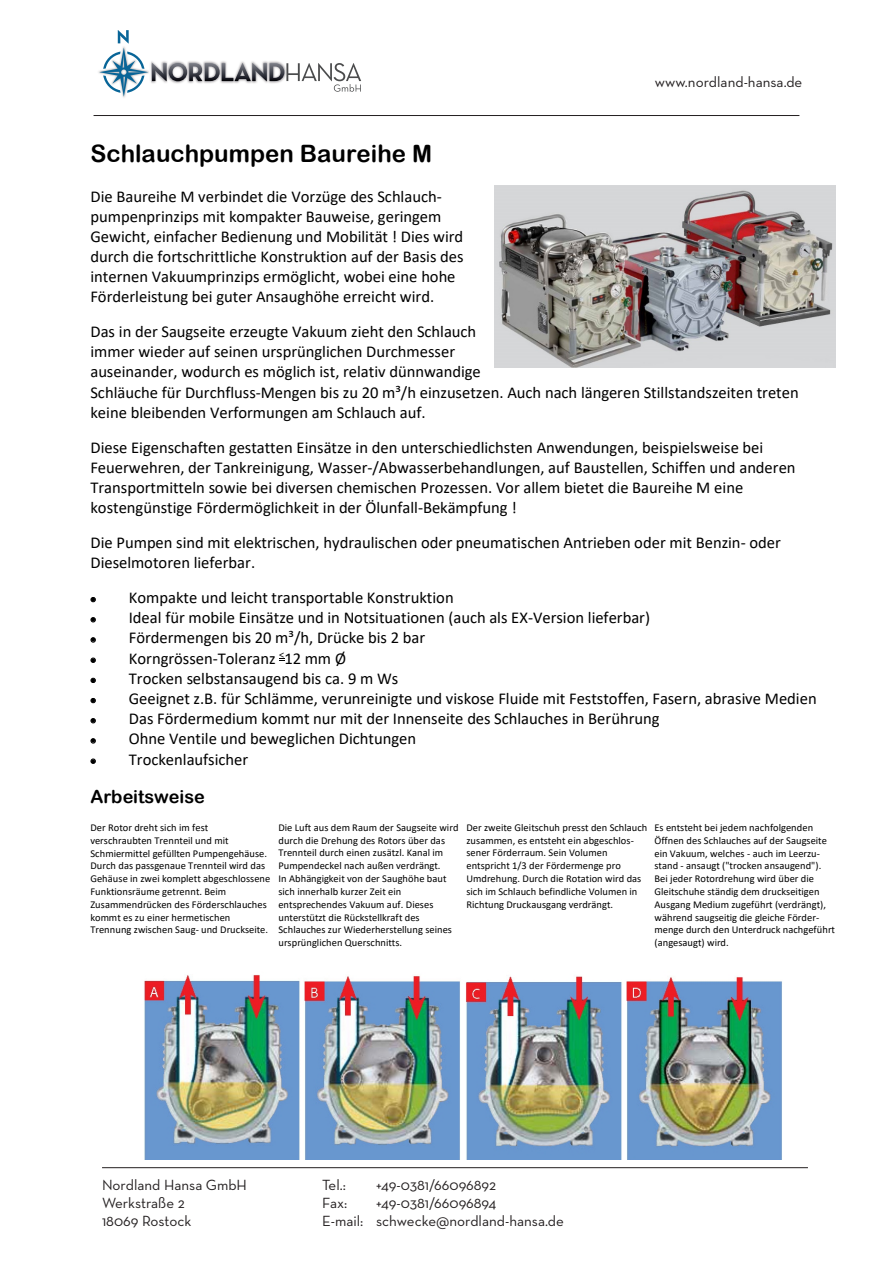
<style>
.page{position:relative;width:893px;height:1263px;background:#fff}
.page>*{position:absolute;margin:0;border:0;box-sizing:border-box;transform-origin:0 0}
.t1{font:24px "Arial Rounded MT Bold";color:#000}
.t2{font:18px "Arial Rounded MT Bold";color:#000}
.t3{font:16.65px/20.2px "Calibri";color:#000}
.t4{font:15px/18px "Neutraface Text";color:#231f20}
.t5{font:13.5px "Arial";letter-spacing:.005em;color:#4f5150}
.t6{font:10.5px/12.9px "Calibri";letter-spacing:.005em;color:#000}
</style>
<div class="page">
<img style="left:144px;top:975px;width:638px;height:185px">
<img style="left:495px;top:186px;width:341px;height:182px">
<svg style="left:99px;top:30px;width:262px;height:67px"></svg>
<hr style="left:94px;top:115px;width:705px;height:1px;background:#231f20">
<hr style="left:102px;top:1167px;width:706px;height:1px;background:#231f20">
<h1 class="t1" style="left:90px;top:139px;width:343px">Schlauchpumpen Baureihe M</h1>
<p class="t4" style="left:655px;top:73px;width:149px">www.nordland-hansa.de</p>
<p class="t3" style="left:90px;top:186px;width:375px">Die Baureihe M verbindet die Vorzüge des Schlauch&shy;pumpenprinzips mit kompakter Bauweise, geringem Gewicht, einfacher Bedienung und Mobilität ! Dies wird durch die fortschrittliche Konstruktion auf der Basis des internen Vakuumprinzips ermöglicht, wobei eine hohe Förderleistung bei guter Ansaughöhe erreicht wird.</p>
<p class="t3" style="left:90px;top:321px;width:710px">Das in der Saugseite erzeugte Vakuum zieht den Schlauch<br>immer wieder auf seinen ursprünglichen Durchmesser<br>auseinander, wodurch es möglich ist, relativ dünnwandige<br>Schläuche für Durchfluss-Mengen bis zu 20 m³/h einzusetzen. Auch nach längeren Stillstandszeiten treten keine bleibenden Verformungen am Schlauch auf.</p>
<p class="t3" style="left:90px;top:437px;width:707px">Diese Eigenschaften gestatten Einsätze in den unterschiedlichsten Anwendungen, beispielsweise bei Feuerwehren, der Tankreinigung, Wasser-/Abwasserbehandlungen, auf Baustellen, Schiffen und anderen Transportmitteln sowie bei diversen chemischen Prozessen. Vor allem bietet die Baureihe M eine kostengünstige Fördermöglichkeit in der Ölunfall-Bekämpfung !</p>
<p class="t3" style="left:90px;top:532px;width:692px">Die Pumpen sind mit elektrischen, hydraulischen oder pneumatischen Antrieben oder mit Benzin- oder<br>Dieselmotoren lieferbar.</p>
<p class="t3" style="left:90px;top:587px;width:365px">• Kompakte und leicht transportable Konstruktion</p>
<p class="t3" style="left:90px;top:607px;width:561px">• Ideal für mobile Einsätze und in Notsituationen (auch als EX-Version lieferbar)</p>
<p class="t3" style="left:90px;top:627px;width:336px">• Fördermengen bis 20 m³/h, Drücke bis 2 bar</p>
<p class="t3" style="left:90px;top:647px;width:257px">• Korngrössen-Toleranz <sup>&lt;</sup>12 mm Ø</p>
<p class="t3" style="left:90px;top:668px;width:309px">• Trocken selbstansaugend bis ca. 9 m Ws</p>
<p class="t3" style="left:90px;top:688px;width:728px">• Geeignet z.B. für Schlämme, verunreinigte und viskose Fluide mit Feststoffen, Fasern, abrasive Medien</p>
<p class="t3" style="left:90px;top:708px;width:571px">• Das Fördermedium kommt nur mit der Innenseite des Schlauches in Berührung</p>
<p class="t3" style="left:90px;top:728px;width:327px">• Ohne Ventile und beweglichen Dichtungen</p>
<p class="t3" style="left:90px;top:748px;width:159px">• Trockenlaufsicher</p>
<p class="t2" style="left:90px;top:786px;width:116px">Arbeitsweise</p>
<p class="t6" style="left:90px;top:821px;width:182px">Der Rotor dreht sich im fest verschraubten Trennteil und mit Schmiermittel gefüllten Pumpengehäuse.<br>Durch das passgenaue Trennteil wird das Gehäuse in zwei komplett abgeschlossene Funktionsräume getrennt. Beim Zusammendrücken des Förderschlauches kommt es zu einer hermetischen Trennung zwischen Saug- und Druckseite.</p>
<p class="t6" style="left:278px;top:821px;width:182px">Die Luft aus dem Raum der Saugseite wird durch die Drehung des Rotors über das Trennteil durch einen zusätzl. Kanal im Pumpendeckel nach außen verdrängt.<br>In Abhängigkeit von der Saughöhe baut sich innerhalb kurzer Zeit ein entsprechendes Vakuum auf. Dieses unterstützt die Rückstellkraft des Schlauches zur Wiederherstellung seines ursprünglichen Querschnitts.</p>
<p class="t6" style="left:466px;top:821px;width:182px">Der zweite Gleitschuh presst den Schlauch zusammen, es entsteht ein abgeschlos&shy;sener Förderraum. Sein Volumen entspricht 1/3 der Fördermenge pro Umdrehung. Durch die Rotation wird das sich im Schlauch befindliche Volumen in Richtung Druckausgang verdrängt.</p>
<p class="t6" style="left:654px;top:821px;width:182px">Es entsteht bei jedem nachfolgenden Öffnen des Schlauches auf der Saugseite ein Vakuum, welches - auch im Leerzu&shy;stand - ansaugt ("trocken ansaugend").<br>Bei jeder Rotordrehung wird über die Gleitschuhe ständig dem druckseitigen Ausgang Medium zugeführt (verdrängt), während saugseitig die gleiche Förder&shy;menge durch den Unterdruck nachgeführt (angesaugt) wird.</p>
<p class="t4" style="left:102px;top:1175px;width:147px">Nordland Hansa GmbH<br>Werkstraße 2<br>18069 Rostock</p>
<p class="t4" style="left:322px;top:1175px;width:25px">Tel.:</p>
<p class="t4" style="left:376px;top:1175px;width:122px">+49-0381/66096892</p>
<p class="t4" style="left:322px;top:1193px;width:243px;text-indent:54px">+49-0381/66096894<br>E-mail: schwecke@nordland-hansa.de</p>
<p class="t4" style="left:322px;top:1193px;width:27px">Fax:</p>
<p class="t5" style="left:270px;top:1219px;width:387px">phone: +49 4105 690 270· sales@tedimex.de · www.tedimex.de</p>
</div>
